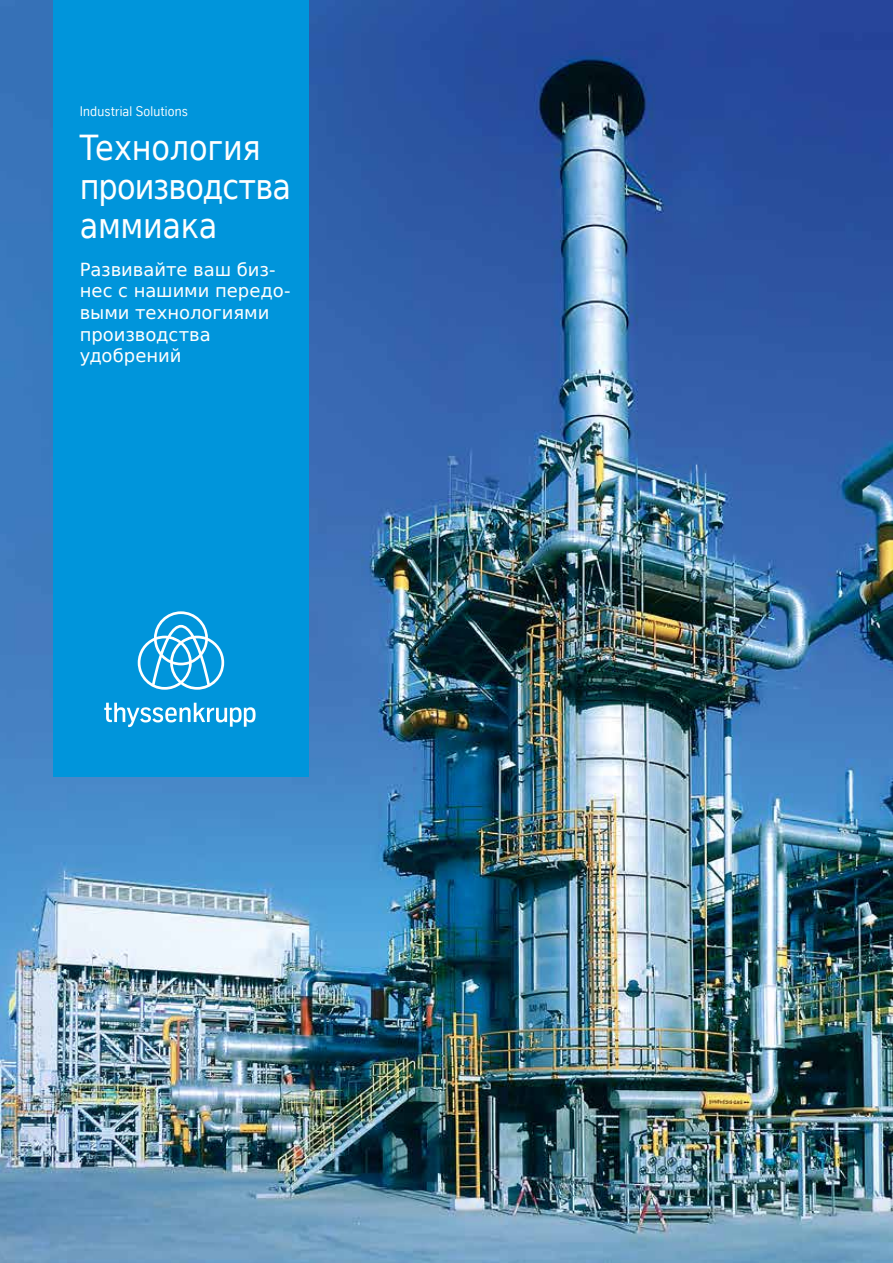
<style>
.page{position:relative;width:893px;height:1263px;background:#fff}
.page>*{position:absolute;margin:0;border:0;box-sizing:border-box;transform-origin:0 0}
.t1{font:34.5px/39.3px "DejaVu LGC Sans";letter-spacing:-.015em;color:#fff;scale:.88 1}
.t2{font:18px/21.6px "DejaVu LGC Sans";letter-spacing:-.005em;color:#fff}
.t3{font:13.5px "TK Type";letter-spacing:.015em;color:#fff}
</style>
<div class="page">
<img style="left:0;top:0;width:893px;height:1263px">
<div style="left:53px;top:0;width:255px;height:776px;background:#0095db"></div>
<svg style="left:138px;top:611px;width:86px;height:79px"></svg>
<svg style="left:104px;top:703px;width:152px;height:24px"></svg>
<p class="t3" style="left:80px;top:104px;width:110px">Industrial Solutions</p>
<h1 class="t1" style="left:80px;top:127px;width:242px">Технология производства аммиака</h1>
<p class="t2" style="left:80px;top:258px;width:212px">Развивайте ваш биз&shy;нес с нашими передо&shy;выми технологиями производства удобрений</p>
</div>
